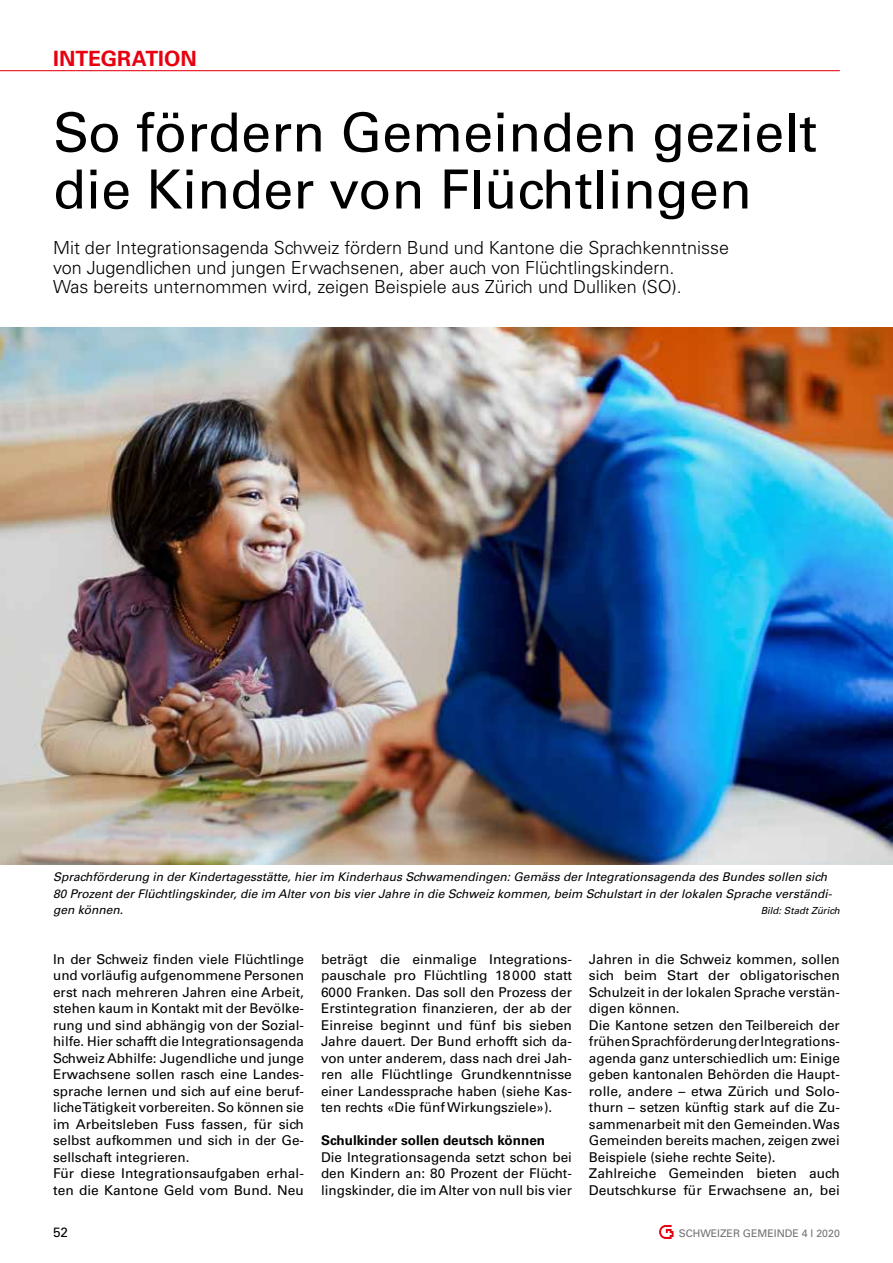
<style>
.page{position:relative;width:893px;height:1263px;background:#fff}
.page>*{position:absolute;margin:0;border:0;box-sizing:border-box;transform-origin:0 0}
.t1{font:54px/57px "Univers LT Std";color:#000}
.t2{font:700 21px "Univers LT Std";color:#e7000e}
.t3{font:300 18px/19.5px "Univers LT Std";color:#000}
.t4{font:13.5px/16.5px "Univers LT Std";color:#000}
.t5{font:700 13.5px "Univers LT Std";color:#000}
.t6{font:italic 12px/16.5px "Univers LT Std";color:#000}
.t7{font:10.5px "Univers LT Std";color:#6f7070}
.t8{font:italic 9.75px "Univers LT Std";color:#000}
</style>
<div class="page">
<hr style="left:0;top:70px;width:840px;height:1px;background:#e7000e">
<svg style="left:659px;top:1225px;width:14px;height:14px"></svg>
<img style="left:0;top:327px;width:893px;height:538px">
<h2 class="t2" style="left:53px;top:46px;width:145px">INTEGRATION</h2>
<h1 class="t1" style="left:53px;top:104px;width:766px">So fördern Gemeinden gezielt die Kinder von Flüchtlingen</h1>
<p class="t3" style="left:53px;top:238px;width:678px">Mit der Integrationsagenda Schweiz fördern Bund und Kantone die Sprachkenntnisse von Jugendlichen und jungen Erwachsenen, aber auch von Flüchtlingskindern.<br>Was bereits unternommen wird, zeigen Beispiele aus Zürich und Dulliken (SO).</p>
<p class="t6" style="left:53px;top:869px;width:780px">Sprachförderung in der Kindertagesstätte, hier im Kinderhaus Schwamendingen: Gemäss der Integrationsagenda des Bundes sollen sich<br>80 Prozent der Flüchtlingskinder, die im Alter von bis vier Jahre in die Schweiz kommen, beim Schulstart in der lokalen Sprache verständi&shy;gen können.</p>
<p class="t8" style="left:761px;top:905px;width:81px">Bild: Stadt Zürich</p>
<p class="t4" style="left:53px;top:951px;width:252px">In der Schweiz finden viele Flüchtlinge und vorläufig aufgenommene Personen erst nach mehreren Jahren eine Arbeit, stehen kaum in Kontakt mit der Bevölke&shy;rung und sind abhängig von der Sozial&shy;hilfe. Hier schafft die Integrationsagenda Schweiz Abhilfe: Jugendliche und junge Erwachsene sollen rasch eine Landes&shy;sprache lernen und sich auf eine beruf&shy;liche Tätigkeit vorbereiten. So können sie im Arbeitsleben Fuss fassen, für sich selbst aufkommen und sich in der Ge&shy;sellschaft integrieren.<br>Für diese Integrationsaufgaben erhal&shy;ten die Kantone Geld vom Bund. Neu</p>
<p class="t4" style="left:321px;top:951px;width:252px;text-align:justify">beträgt die einmalige Integrations&shy;pauschale pro Flüchtling 18000 statt 6000 Franken. Das soll den Prozess der Erstintegration finanzieren, der ab der Einreise beginnt und fünf bis sieben Jahre dauert. Der Bund erhofft sich da&shy;von unter anderem, dass nach drei Jah&shy;ren alle Flüchtlinge Grundkenntnisse einer Landessprache haben (siehe Kas&shy;ten rechts «Die fünf Wirkungsziele»).</p>
<p class="t5" style="left:321px;top:1132px;width:226px">Schulkinder sollen deutsch können</p>
<p class="t4" style="left:321px;top:1149px;width:252px;text-align:justify">Die Integrationsagenda setzt schon bei den Kindern an: 80 Prozent der Flücht&shy;lingskinder, die im Alter von null bis vier</p>
<p class="t4" style="left:589px;top:951px;width:252px">Jahren in die Schweiz kommen, sollen sich beim Start der obligatorischen Schulzeit in der lokalen Sprache verstän&shy;digen können.<br>Die Kantone setzen den Teilbereich der frühen Sprachförderung der Integrations&shy;agenda ganz unterschiedlich um: Einige geben kantonalen Behörden die Haupt&shy;rolle, andere – etwa Zürich und Solo&shy;thurn – setzen künftig stark auf die Zu&shy;sammenarbeit mit den Gemeinden. Was Gemeinden bereits machen, zeigen zwei Beispiele (siehe rechte Seite).<br>Zahlreiche Gemeinden bieten auch Deutschkurse für Erwachsene an, bei</p>
<p class="t4" style="left:53px;top:1224px;width:17px">52</p>
<p class="t7" style="left:679px;top:1227px;width:163px">SCHWEIZER GEMEINDE 4 l 2020</p>
</div>
